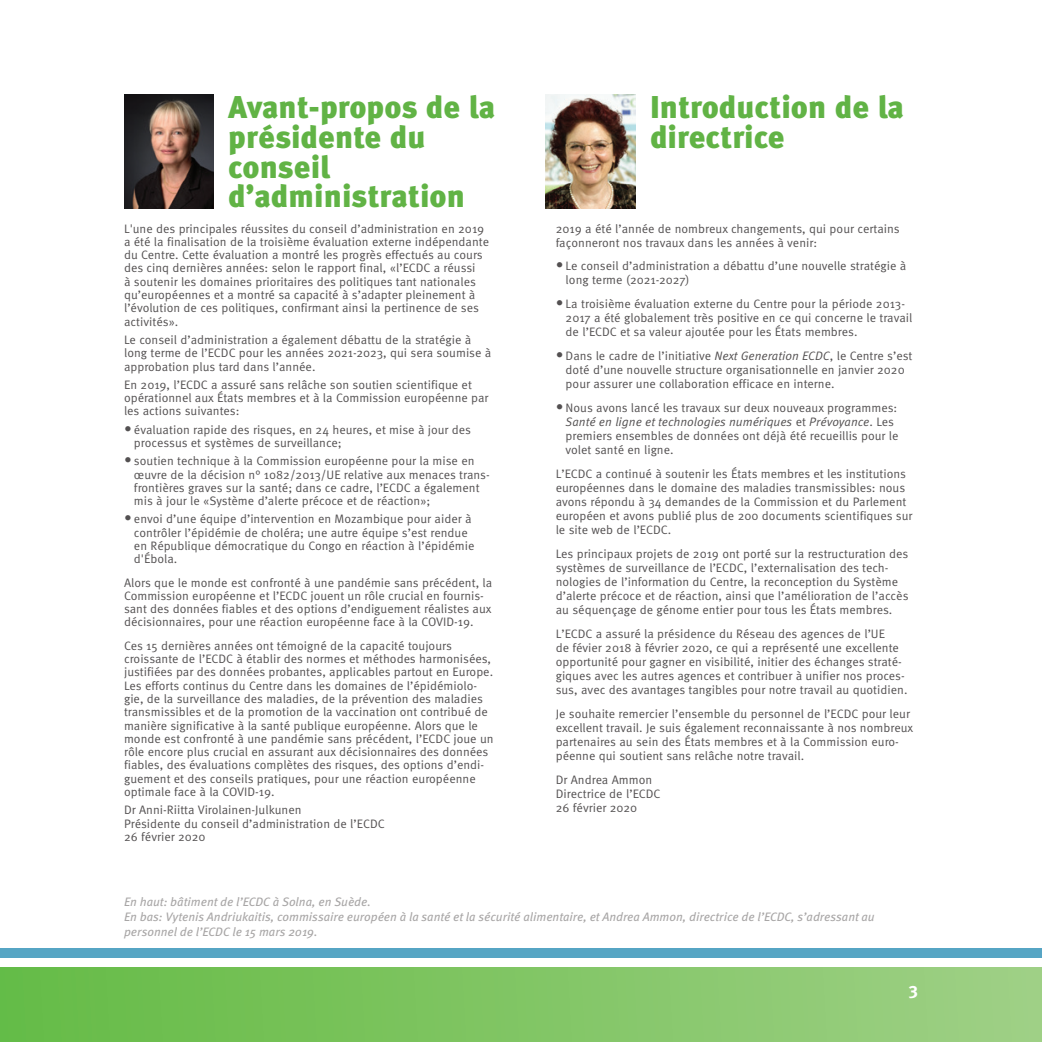
<style>
.page{position:relative;width:1042px;height:1042px;background:#fff}
.page>*{position:absolute;margin:0;border:0;box-sizing:border-box;transform-origin:0 0}
.t1{font:900 31.5px/29.8px "Meta Pro";color:#61b345}
.t2{font:700 17.5px "Meta Pro";color:#fff}
.t3{font:12.25px/13.3px "Meta Pro";color:#535051}
.t4{font:italic 12.25px/14.7px "Meta Pro";color:#a8a6a6}
.s1{font-size:14.88px}
.s2{font-style:italic}
</style>
<div class="page">
<hr style="left:0;top:569px;width:1px;height:367px;background:#231f20">
<img style="left:546px;top:94px;width:89px;height:114px">
<img style="left:124px;top:94px;width:89px;height:114px">
<div style="left:0;top:947px;width:1042px;height:10px;background:#56a5c4"></div>
<div style="left:0;top:967px;width:1042px;height:75px;background:linear-gradient(to right,#64bb45,#9fd085)"></div>
<h1 class="t1" style="left:228px;top:93px;width:269px">Avant-propos de la présidente du conseil d’administration</h1>
<p class="t3" style="left:124px;top:222px;width:366px">L'une des principales réussites du conseil d’administration en 2019 a été la finalisation de la troisième évaluation externe indépendante du Centre. Cette évaluation a montré les progrès effectués au cours des cinq dernières années: selon le rapport final, «l’ECDC a réussi<br>à soutenir les domaines prioritaires des politiques tant nationales qu’européennes et a montré sa capacité à s’adapter pleinement à l’évolution de ces politiques, confirmant ainsi la pertinence de ses activités».</p>
<p class="t3" style="left:124px;top:333px;width:369px">Le conseil d’administration a également débattu de la stratégie à long terme de l’ECDC pour les années 2021-2023, qui sera soumise à approbation plus tard dans l’année.</p>
<p class="t3" style="left:124px;top:378px;width:366px">En 2019, l’ECDC a assuré sans relâche son soutien scientifique et opérationnel aux États membres et à la Commission européenne par les actions suivantes:</p>
<p class="t3" style="left:134px;top:423px;width:339px;text-indent:-10px"><span class="s1">•</span> évaluation rapide des risques, en 24 heures, et mise à jour des processus et systèmes de surveillance;</p>
<p class="t3" style="left:134px;top:455px;width:357px;text-indent:-10px"><span class="s1">•</span> soutien technique à la Commission européenne pour la mise en œuvre de la décision n° 1082/2013/UE relative aux menaces trans&shy;frontières graves sur la santé; dans ce cadre, l’ECDC a également mis à jour le «Système d’alerte précoce et de réaction»;</p>
<p class="t3" style="left:134px;top:513px;width:342px;text-indent:-10px"><span class="s1">•</span> envoi d’une équipe d’intervention en Mozambique pour aider à contrôler l’épidémie de choléra; une autre équipe s’est rendue en République démocratique du Congo en réaction à l’épidémie d'Ébola.</p>
<p class="t3" style="left:124px;top:576px;width:370px">Alors que le monde est confronté à une pandémie sans précédent, la Commission européenne et l’ECDC jouent un rôle crucial en fournis&shy;sant des données fiables et des options d’endiguement réalistes aux décisionnaires, pour une réaction européenne face à la COVID-19.</p>
<p class="t3" style="left:124px;top:639px;width:371px">Ces 15 dernières années ont témoigné de la capacité toujours croissante de l’ECDC à établir des normes et méthodes harmonisées, justifiées par des données probantes, applicables partout en Europe.<br>Les efforts continus du Centre dans les domaines de l’épidémiolo&shy;gie, de la surveillance des maladies, de la prévention des maladies transmissibles et de la promotion de la vaccination ont contribué de manière significative à la santé publique européenne. Alors que le monde est confronté à une pandémie sans précédent, l’ECDC joue un rôle encore plus crucial en assurant aux décisionnaires des données fiables, des évaluations complètes des risques, des options d’endi&shy;guement et des conseils pratiques, pour une réaction européenne optimale face à la COVID-19.</p>
<p class="t3" style="left:124px;top:804px;width:262px">Dr Anni-Riitta Virolainen-Julkunen<br>Présidente du conseil d’administration de l’ECDC<br>26 février 2020</p>
<h1 class="t1" style="left:650px;top:93px;width:256px">Introduction de la directrice</h1>
<p class="t3" style="left:556px;top:222px;width:345px;line-height:14px">2019 a été l’année de nombreux changements, qui pour certains façonneront nos travaux dans les années à venir:</p>
<p class="t3" style="left:566px;top:260px;width:342px;line-height:14px;text-indent:-10px"><span class="s1">•</span> Le conseil d’administration a débattu d’une nouvelle stratégie à long terme (2021-2027)</p>
<p class="t3" style="left:566px;top:297px;width:348px;line-height:14px;text-indent:-10px"><span class="s1">•</span> La troisième évaluation externe du Centre pour la période 2013-<br>2017 a été globalement très positive en ce qui concerne le travail de l’ECDC et sa valeur ajoutée pour les États membres.</p>
<p class="t3" style="left:566px;top:349px;width:348px;line-height:14px;text-indent:-10px"><span class="s1">•</span> Dans le cadre de l’initiative <span class="s2">Next Generation ECDC</span>, le Centre s’est doté d’une nouvelle structure organisationnelle en janvier 2020 pour assurer une collaboration efficace en interne.</p>
<p class="t3" style="left:566px;top:401px;width:334px;line-height:14px;text-indent:-10px"><span class="s1">•</span> Nous avons lancé les travaux sur deux nouveaux programmes:<br><span class="s2">Santé en ligne et technologies numériques</span> et <span class="s2">Prévoyance</span>. Les premiers ensembles de données ont déjà été recueillis pour le volet santé en ligne.</p>
<p class="t3" style="left:556px;top:467px;width:358px;line-height:14px">L’ECDC a continué à soutenir les États membres et les institutions européennes dans le domaine des maladies transmissibles: nous avons répondu à 34 demandes de la Commission et du Parlement européen et avons publié plus de 200 documents scientifiques sur le site web de l’ECDC.</p>
<p class="t3" style="left:556px;top:547px;width:354px;line-height:14px">Les principaux projets de 2019 ont porté sur la restructuration des systèmes de surveillance de l’ECDC, l’externalisation des tech&shy;nologies de l’information du Centre, la reconception du Système d’alerte précoce et de réaction, ainsi que l’amélioration de l’accès au séquençage de génome entier pour tous les États membres.</p>
<p class="t3" style="left:556px;top:627px;width:353px;line-height:14px">L’ECDC a assuré la présidence du Réseau des agences de l’UE<br>de févier 2018 à février 2020, ce qui a représenté une excellente opportunité pour gagner en visibilité, initier des échanges straté&shy;giques avec les autres agences et contribuer à unifier nos proces&shy;sus, avec des avantages tangibles pour notre travail au quotidien.</p>
<p class="t3" style="left:556px;top:707px;width:359px;line-height:14px">Je souhaite remercier l’ensemble du personnel de l’ECDC pour leur excellent travail. Je suis également reconnaissante à nos nombreux partenaires au sein des États membres et à la Commission euro&shy;péenne qui soutient sans relâche notre travail.</p>
<p class="t3" style="left:556px;top:773px;width:106px;line-height:14px">Dr Andrea Ammon<br>Directrice de l’ECDC<br>26 février 2020</p>
<p class="t4" style="left:124px;top:895px;width:752px">En haut: bâtiment de l’ECDC à Solna, en Suède.<br>En bas: Vytenis Andriukaitis, commissaire européen à la santé et la sécurité alimentaire, et Andrea Ammon, directrice de l’ECDC, s’adressant au personnel de l’ECDC le 15 mars 2019.</p>
<h2 class="t2" style="left:908px;top:977px;width:11px">3</h2>
</div>
